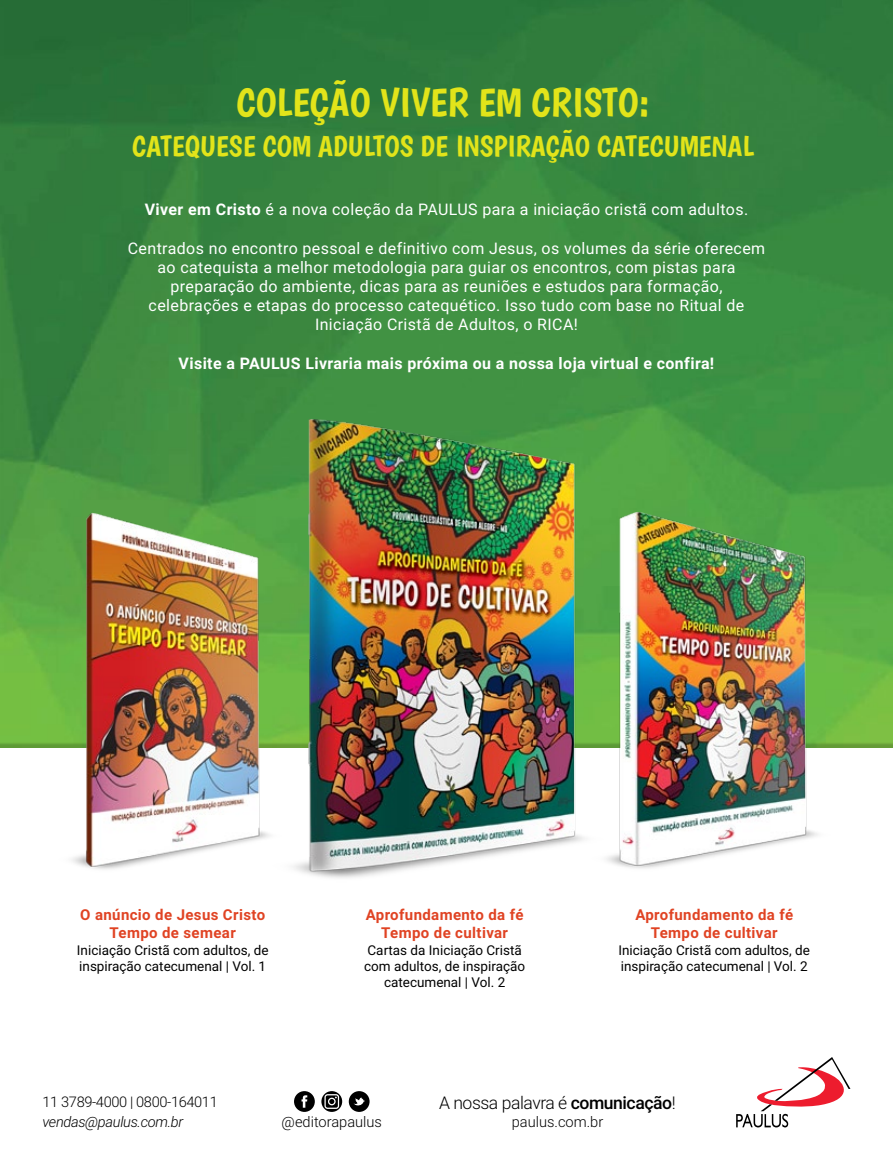
<style>
.page{position:relative;width:893px;height:1170px;background:#fff}
.page>*{position:absolute;margin:0;border:0;box-sizing:border-box;transform-origin:0 0}
.t1{font:39.9px "Boogaloo";color:#e2e41a}
.t2{font:29.1px "Boogaloo";color:#e2e41a}
.t3{font:300 17.55px "Roboto";letter-spacing:-.025em;color:#000}
.t4{font:15.9px/19.2px "Roboto";letter-spacing:.025em;color:#fff;text-align:center}
.t5{font:700 15.9px "Roboto";letter-spacing:.025em;color:#fff}
.t6{font:700 15px/18px "Roboto";letter-spacing:.025em;color:#e04323;text-align:center}
.t7{font:300 14.7px "Roboto";color:#000}
.t8{font:300 14.7px "Roboto";letter-spacing:-.025em;color:#000}
.t9{font:italic 300 14.7px "Roboto";letter-spacing:-.025em;color:#000}
.t10{font:13.5px/16.2px "Roboto";color:#000}
.s1{font-weight:700}
.s2{font-weight:500}
</style>
<div class="page">
<img style="left:0;top:0;width:893px;height:742px">
<svg style="left:294px;top:1091px;width:21px;height:20px"></svg>
<svg style="left:349px;top:1091px;width:21px;height:20px"></svg>
<svg style="left:321px;top:1091px;width:21px;height:20px"></svg>
<svg style="left:736px;top:1057px;width:115px;height:70px"></svg>
<img style="left:639px;top:485px;width:241px;height:384px">
<img style="left:0;top:487px;width:239px;height:383px">
<img style="left:239px;top:376px;width:400px;height:502px">
<h1 class="t1" style="left:237px;top:79px;width:415px">COLEÇÃO VIVER EM CRISTO:</h1>
<h2 class="t2" style="left:132px;top:129px;width:623px">CATEQUESE COM ADULTOS DE INSPIRAÇÃO CATECUMENAL</h2>
<p class="t4" style="left:145px;top:199px;width:605px"><span class="s1">Viver em Cristo</span> é a nova coleção da PAULUS para a iniciação cristã com adultos.</p>
<p class="t4" style="left:128px;top:238px;width:639px">Centrados no encontro pessoal e definitivo com Jesus, os volumes da série oferecem ao catequista a melhor metodologia para guiar os encontros, com pistas para preparação do ambiente, dicas para as reuniões e estudos para formação, celebrações e etapas do processo catequético. Isso tudo com base no Ritual de Iniciação Cristã de Adultos, o RICA!</p>
<p class="t5" style="left:179px;top:352px;width:537px">Visite a PAULUS Livraria mais próxima ou a nossa loja virtual e confira!</p>
<p class="t6" style="left:80px;top:905px;width:186px">O anúncio de Jesus Cristo<br>Tempo de semear</p>
<p class="t10" style="left:77px;top:941px;width:193px">Iniciação Cristã com adultos, de inspiração catecumenal | Vol. 1</p>
<p class="t6" style="left:366px;top:905px;width:159px">Aprofundamento da fé<br>Tempo de cultivar</p>
<p class="t10" style="left:364px;top:941px;width:162px;text-align:center">Cartas da Iniciação Cristã com adultos, de inspiração catecumenal | Vol. 2</p>
<p class="t6" style="left:635px;top:905px;width:159px">Aprofundamento da fé<br>Tempo de cultivar</p>
<p class="t10" style="left:618px;top:941px;width:193px">Iniciação Cristã com adultos, de inspiração catecumenal | Vol. 2</p>
<p class="t8" style="left:43px;top:1091px;width:177px">11 3789-4000 | 0800-164011</p>
<p class="t9" style="left:43px;top:1111px;width:142px">vendas@paulus.com.br</p>
<p class="t3" style="left:439px;top:1090px;width:238px">A nossa palavra é <span class="s2">comunicação</span>!</p>
<p class="t7" style="left:282px;top:1111px;width:102px">@editorapaulus</p>
<p class="t7" style="left:512px;top:1111px;width:93px">paulus.com.br</p>
</div>
